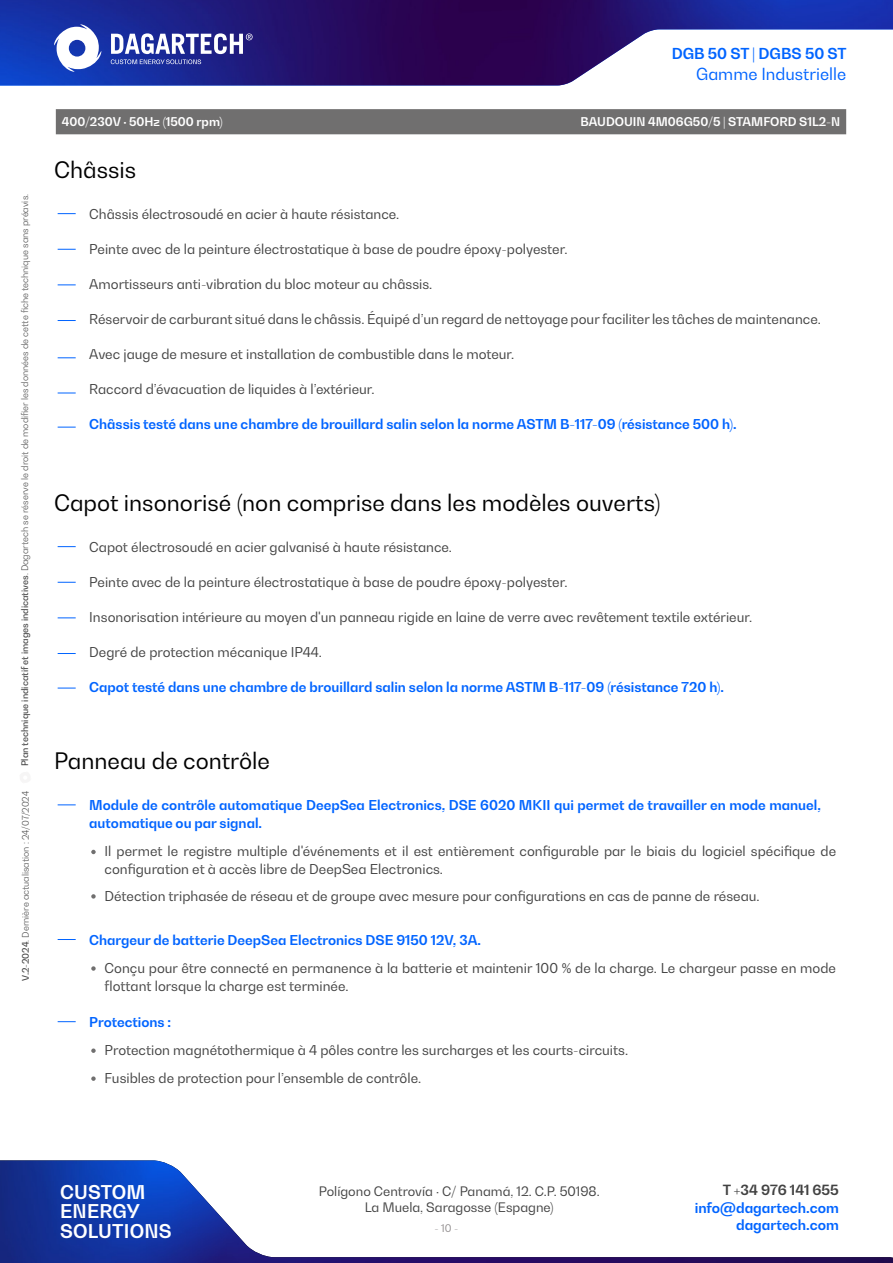
<style>
.page{position:relative;width:893px;height:1263px;background:#fff}
.page>*{position:absolute;margin:0;border:0;box-sizing:border-box;transform-origin:0 0}
.t1{font:22.5px "Bw Gradual";color:#000}
.t2{font:700 18.75px/19.4px "Bw Gradual";letter-spacing:.01em;color:#fff}
.t3{font:16.5px "Bw Gradual";color:#0064ff}
.t4{font:700 15px "Bw Gradual";color:#0064ff}
.t5{font:700 13.95px "Bw Gradual";color:#0064ff}
.t6{font:700 13.95px "Bw Gradual";color:#424242}
.t7{font:13.5px/18px "Bw Gradual";color:#424242}
.t8{font:700 13.5px/18px "Bw Gradual";color:#0064ff}
.t9{font:12.9px/16.2px "Bw Gradual";color:#424242;text-align:center}
.t10{font:700 12px "Bw Gradual";color:#fff}
.t11{font:10.5px "Bw Gradual";color:#949091}
.t12{font:300 9px "Bw Gradual";color:#424242}
.s1{font-weight:500}
</style>
<div class="page">
<img style="left:0;top:1160px;width:893px;height:103px">
<img style="left:0;top:0;width:893px;height:85px">
<svg style="left:111px;top:33px;width:142px;height:31px"></svg>
<svg style="left:54px;top:24px;width:47px;height:48px"></svg>
<svg style="left:58px;top:213px;width:18px;height:1px"></svg>
<svg style="left:58px;top:546px;width:18px;height:1px"></svg>
<svg style="left:58px;top:804px;width:18px;height:1px"></svg>
<svg style="left:58px;top:939px;width:18px;height:1px"></svg>
<svg style="left:58px;top:1021px;width:18px;height:1px"></svg>
<svg style="left:58px;top:249px;width:18px;height:1px"></svg>
<svg style="left:58px;top:582px;width:18px;height:1px"></svg>
<svg style="left:58px;top:284px;width:18px;height:1px"></svg>
<svg style="left:58px;top:617px;width:18px;height:1px"></svg>
<svg style="left:58px;top:320px;width:18px;height:1px"></svg>
<svg style="left:58px;top:653px;width:18px;height:1px"></svg>
<svg style="left:58px;top:357px;width:18px;height:1px"></svg>
<svg style="left:58px;top:688px;width:18px;height:1px"></svg>
<svg style="left:58px;top:393px;width:18px;height:1px"></svg>
<svg style="left:58px;top:427px;width:18px;height:1px"></svg>
<svg style="left:91px;top:850px;width:5px;height:4px"></svg>
<svg style="left:91px;top:966px;width:5px;height:5px"></svg>
<svg style="left:91px;top:1048px;width:5px;height:5px"></svg>
<svg style="left:91px;top:1076px;width:5px;height:5px"></svg>
<svg style="left:91px;top:894px;width:5px;height:5px"></svg>
<div style="left:56px;top:109px;width:790px;height:25px;background:#706f6f"></div>
<p class="t12" style="left:19px;top:766px;width:574px;rotate:-90deg"><span class="s1">Plan technique indicatif et images indicatives</span>. Dagartech se réserve le droit de modifier les données de cette fiche technique sans préavis.</p>
<p class="t12" style="left:20px;top:981px;width:191px;rotate:-90deg"><span class="s1">V.2-2024</span>. Dernière actualisation : 24/07/2024</p>
<p class="t4" style="left:672px;top:44px;width:176px">DGB 50 ST | DGBS 50 ST</p>
<p class="t3" style="left:696px;top:63px;width:151px">Gamme Industrielle</p>
<p class="t10" style="left:62px;top:114px;width:162px">400/230V · 50Hz (1500 rpm)</p>
<p class="t10" style="left:580px;top:114px;width:261px">BAUDOUIN 4M06G50/5 | STAMFORD S1L2-N</p>
<h1 class="t1" style="left:54px;top:155px;width:84px">Châssis</h1>
<p class="t7" style="left:89px;top:205px;width:312px">Châssis électrosoudé en acier à haute résistance.</p>
<p class="t7" style="left:89px;top:240px;width:480px">Peinte avec de la peinture électrostatique à base de poudre époxy-polyester.</p>
<p class="t7" style="left:89px;top:275px;width:344px">Amortisseurs anti-vibration du bloc moteur au châssis.</p>
<p class="t7" style="left:89px;top:310px;width:733px">Réservoir de carburant situé dans le châssis. Équipé d’un regard de nettoyage pour faciliter les tâches de maintenance.</p>
<p class="t7" style="left:89px;top:345px;width:427px">Avec jauge de mesure et installation de combustible dans le moteur.</p>
<p class="t7" style="left:89px;top:380px;width:287px">Raccord d’évacuation de liquides à l’extérieur.</p>
<p class="t8" style="left:89px;top:415px;width:649px">Châssis testé dans une chambre de brouillard salin selon la norme ASTM B-117-09 (résistance 500 h).</p>
<h1 class="t1" style="left:54px;top:488px;width:608px">Capot insonorisé (non comprise dans les modèles ouverts)</h1>
<p class="t7" style="left:89px;top:538px;width:364px">Capot électrosoudé en acier galvanisé à haute résistance.</p>
<p class="t7" style="left:89px;top:573px;width:480px">Peinte avec de la peinture électrostatique à base de poudre époxy-polyester.</p>
<p class="t7" style="left:89px;top:608px;width:664px">Insonorisation intérieure au moyen d'un panneau rigide en laine de verre avec revêtement textile extérieur.</p>
<p class="t7" style="left:89px;top:643px;width:234px">Degré de protection mécanique IP44.</p>
<p class="t8" style="left:89px;top:678px;width:636px">Capot testé dans une chambre de brouillard salin selon la norme ASTM B-117-09 (résistance 720 h).</p>
<h1 class="t1" style="left:54px;top:746px;width:217px">Panneau de contrôle</h1>
<p class="t8" style="left:89px;top:796px;width:733px">Module de contrôle automatique DeepSea Electronics, DSE 6020 MKII qui permet de travailler en mode manuel, automatique ou par signal.</p>
<p class="t7" style="left:105px;top:842px;width:733px">Il permet le registre multiple d'événements et il est entièrement configurable par le biais du logiciel spécifique de configuration et à accès libre de DeepSea Electronics.</p>
<p class="t7" style="left:105px;top:886px;width:657px">Détection triphasée de réseau et de groupe avec mesure pour configurations en cas de panne de réseau.</p>
<p class="t8" style="left:89px;top:931px;width:393px">Chargeur de batterie DeepSea Electronics DSE 9150 12V, 3A.</p>
<p class="t7" style="left:105px;top:959px;width:733px">Conçu pour être connecté en permanence à la batterie et maintenir 100 % de la charge. Le chargeur passe en mode flottant lorsque la charge est terminée.</p>
<p class="t8" style="left:89px;top:1013px;width:83px">Protections :</p>
<p class="t7" style="left:105px;top:1036px;width:525px;line-height:27.9px">Protection magnétothermique à 4 pôles contre les surcharges et les courts-circuits.<br>Fusibles de protection pour l’ensemble de contrôle.</p>
<h2 class="t2" style="left:60px;top:1182px;width:113px">CUSTOM<br>ENERGY<br>SOLUTIONS</h2>
<p class="t9" style="left:319px;top:1182px;width:282px">Polígono Centrovía · C/ Panamá, 12. C.P. 50198.<br>La Muela, Saragosse (Espagne)</p>
<p class="t11" style="left:435px;top:1221px;width:25px">- 10 -</p>
<p class="t6" style="left:723px;top:1180px;width:118px">T +34 976 141 655</p>
<p class="t5" style="left:695px;top:1199px;width:146px">info@dagartech.com</p>
<p class="t5" style="left:736px;top:1215px;width:104px">dagartech.com</p>
</div>
